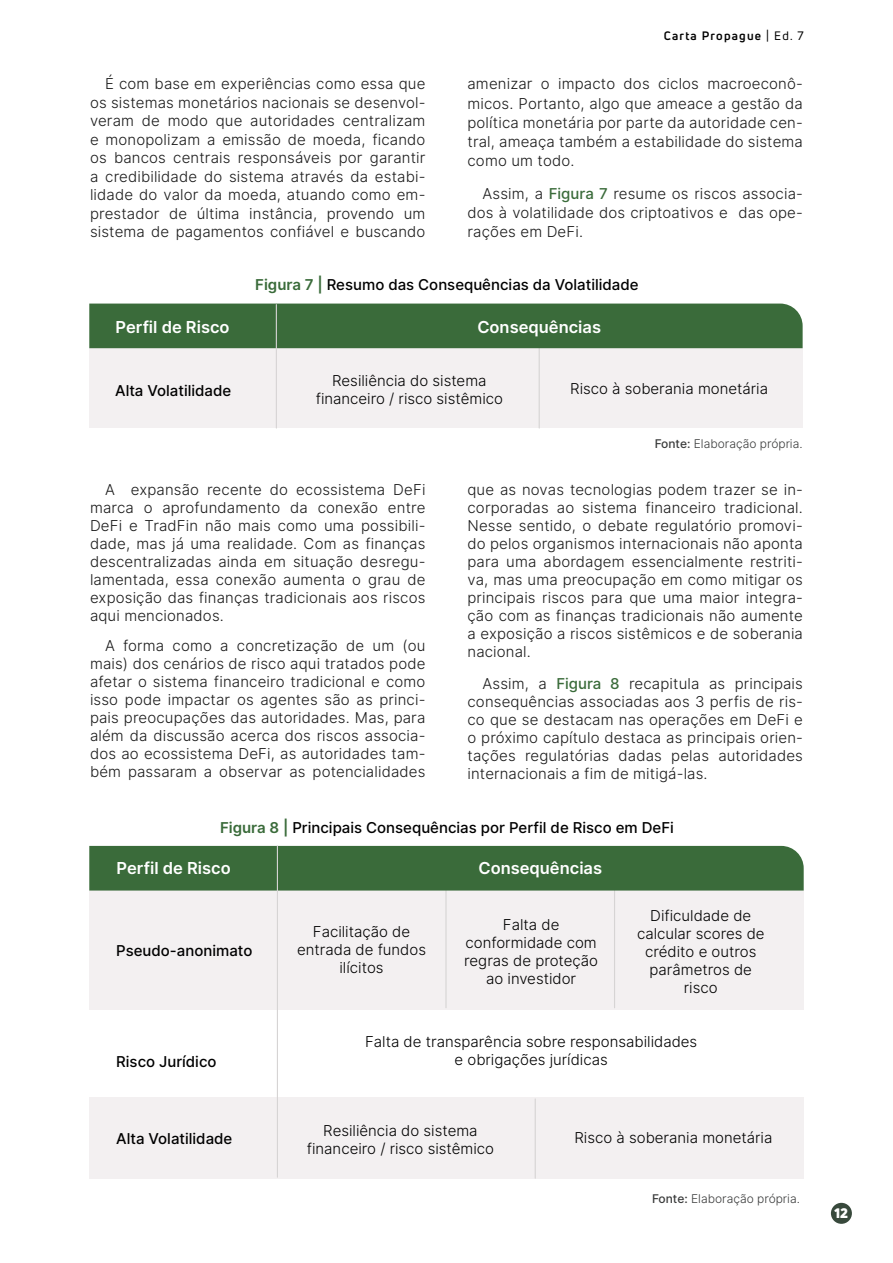
<style>
.page{position:relative;width:893px;height:1263px;background:#fff}
.page>*{position:absolute;margin:0;border:0;box-sizing:border-box;transform-origin:0 0}
.Heading_1{font:600 16.5px "Inter";color:#fff}
.t1{font:15px/18px "Inter Light BETA";letter-spacing:.01em;color:#1a1a1a;text-align:justify}
.Heading_1-2{font:15px/18px "Inter Light BETA";color:#000;text-align:center}
.Heading_1-3{font:500 15px "Inter";color:#000}
.t2{font:900 13.5px "Uni Neue";color:#fff}
.t3{font:12px "Inter Light BETA";color:#3a3b3b}
.t4{font:700 12px "Uni Neue";letter-spacing:.1em;color:#000}
.s1{font-weight:400}
.s2{font-family:"Inter";font-weight:500;color:#3a6b3a}
.s3{font-weight:600;color:#3a6b3a}
.s4{font-family:"Inter";font-weight:500}
</style>
<div class="page">
<div style="left:831px;top:1203px;width:21px;height:21px;background:#38493c;border-radius:50%"></div>
<div style="left:89px;top:890px;width:715px;height:122px;background:#f3f0f1"></div>
<div style="left:89px;top:1097px;width:715px;height:82px;background:#f3f0f1"></div>
<hr style="left:445px;top:847px;width:2px;height:161px;background:#d6d4d4">
<hr style="left:535px;top:1099px;width:1px;height:79px;background:#d6d4d4">
<hr style="left:614px;top:847px;width:1px;height:161px;background:#d6d4d4">
<div style="left:89px;top:846px;width:715px;height:44px;background:#3a6b3a"></div>
<div style="left:89px;top:1010px;width:715px;height:81px;background:#fff"></div>
<div style="left:89px;top:348px;width:714px;height:80px;background:#f3f0f1"></div>
<hr style="left:539px;top:336px;width:1px;height:92px;background:#d6d4d4">
<div style="left:89px;top:304px;width:714px;height:44px;background:#3a6b3a"></div>
<hr style="left:276px;top:305px;width:1px;height:123px;background:#d6d4d4">
<hr style="left:277px;top:846px;width:1px;height:331px;background:#d6d4d4">
<p class="t1" style="left:90px;top:75px;width:337px;line-height:18.5px;text-indent:15px">É com base em experiências como essa que os sistemas monetários nacionais se desenvol&shy;veram de modo que autoridades centralizam e monopolizam a emissão de moeda, ficando os bancos centrais responsáveis por garantir a credibilidade do sistema através da estabi&shy;lidade do valor da moeda, atuando como em&shy;prestador de última instância, provendo um sistema de pagamentos confiável e buscando</p>
<p class="t4" style="left:664px;top:28px;width:141px">Carta Propague <span class="s1">| Ed. 7</span></p>
<p class="t1" style="left:467px;top:75px;width:337px;line-height:19.2px">amenizar o impacto dos ciclos macroeconô&shy;micos. Portanto, algo que ameace a gestão da política monetária por parte da autoridade cen&shy;tral, ameaça também a estabilidade do sistema como um todo.</p>
<p class="t1" style="left:467px;top:184px;width:337px;line-height:19.2px;text-indent:15px">Assim, a <span class="s2">Figura 7</span> resume os riscos associa&shy;dos à volatilidade dos criptoativos e das ope&shy;rações em DeFi.</p>
<p class="Heading_1-3" style="left:255px;top:274px;width:385px"><span class="s3">Figura 7 |</span> Resumo das Consequências da Volatilidade</p>
<p class="Heading_1" style="left:116px;top:315px;width:116px">Perfil de Risco</p>
<p class="Heading_1" style="left:477px;top:315px;width:125px">Consequências</p>
<p class="Heading_1-3" style="left:115px;top:380px;width:118px">Alta Volatilidade</p>
<p class="Heading_1-2" style="left:316px;top:371px;width:189px">Resiliência do sistema financeiro / risco sistêmico</p>
<p class="Heading_1-2" style="left:570px;top:379px;width:199px">Risco à soberania monetária</p>
<p class="t1" style="left:90px;top:481px;width:337px;text-indent:15px">A expansão recente do ecossistema DeFi marca o aprofundamento da conexão entre DeFi e TradFin não mais como uma possibili&shy;dade, mas já uma realidade. Com as finanças descentralizadas ainda em situação desregu&shy;lamentada, essa conexão aumenta o grau de exposição das finanças tradicionais aos riscos aqui mencionados.</p>
<p class="t1" style="left:90px;top:637px;width:337px;text-indent:15px">A forma como a concretização de um (ou mais) dos cenários de risco aqui tratados pode afetar o sistema financeiro tradicional e como isso pode impactar os agentes são as princi&shy;pais preocupações das autoridades. Mas, para além da discussão acerca dos riscos associa&shy;dos ao ecossistema DeFi, as autoridades tam&shy;bém passaram a observar as potencialidades</p>
<p class="t3" style="left:655px;top:436px;width:149px"><span class="s4">Fonte:</span> Elaboração própria.</p>
<p class="t1" style="left:467px;top:481px;width:337px">que as novas tecnologias podem trazer se in&shy;corporadas ao sistema financeiro tradicional.<br>Nesse sentido, o debate regulatório promovi&shy;do pelos organismos internacionais não aponta para uma abordagem essencialmente restriti&shy;va, mas uma preocupação em como mitigar os principais riscos para que uma maior integra&shy;ção com as finanças tradicionais não aumente a exposição a riscos sistêmicos e de soberania nacional.</p>
<p class="t1" style="left:467px;top:675px;width:337px;text-indent:15px">Assim, a <span class="s2">Figura 8</span> recapitula as principais consequências associadas aos 3 perfis de ris&shy;co que se destacam nas operações em DeFi e o próximo capítulo destaca as principais orien&shy;tações regulatórias dadas pelas autoridades internacionais a fim de mitigá-las.</p>
<p class="Heading_1-3" style="left:220px;top:816px;width:455px"><span class="s3">Figura 8 |</span> Principais Consequências por Perfil de Risco em DeFi</p>
<p class="Heading_1" style="left:117px;top:856px;width:116px">Perfil de Risco</p>
<p class="Heading_1" style="left:478px;top:856px;width:125px">Consequências</p>
<p class="Heading_1-3" style="left:116px;top:940px;width:138px">Pseudo-anonimato</p>
<p class="Heading_1-2" style="left:297px;top:922px;width:131px">Facilitação de entrada de fundos ilícitos</p>
<p class="Heading_1-2" style="left:464px;top:915px;width:135px">Falta de conformidade com regras de proteção ao investidor</p>
<p class="Heading_1-2" style="left:637px;top:907px;width:129px">Dificuldade de calcular scores de crédito e outros parâmetros de risco</p>
<p class="Heading_1-3" style="left:116px;top:1051px;width:102px">Risco Jurídico</p>
<p class="Heading_1-3" style="left:116px;top:1127px;width:118px">Alta Volatilidade</p>
<p class="Heading_1-2" style="left:365px;top:1033px;width:334px">Falta de transparência sobre responsabilidades e obrigações jurídicas</p>
<p class="Heading_1-2" style="left:307px;top:1121px;width:189px">Resiliência do sistema financeiro / risco sistêmico</p>
<p class="Heading_1-2" style="left:574px;top:1129px;width:199px">Risco à soberania monetária</p>
<p class="t3" style="left:652px;top:1190px;width:149px"><span class="s4">Fonte:</span> Elaboração própria.</p>
<p class="t2" style="left:834px;top:1204px;width:15px">12</p>
</div>
